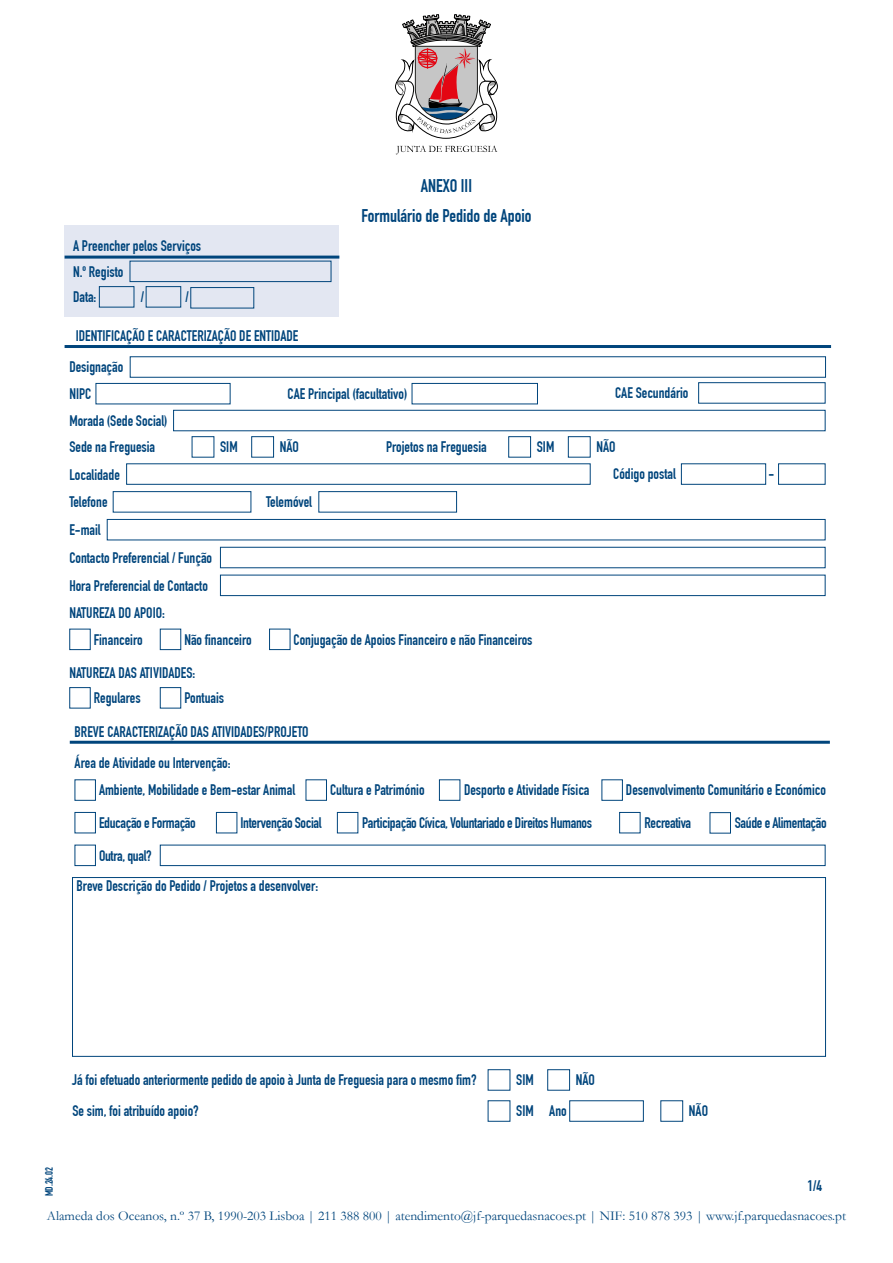
<style>
.page{position:relative;width:893px;height:1263px;background:#fff}
.page>*{position:absolute;margin:0;border:0;box-sizing:border-box;transform-origin:0 0}
.t1{font:700 18px/30px "DIN Condensed";color:#00457c;text-align:center}
.t2{font:700 15px/25.5px "DIN Condensed";color:#00457c}
.t3{font:700 15px "DIN Condensed";letter-spacing:-.02em;color:#00457c}
.t4{font:13.5px "Garamond";color:#00457c}
.t5{font:700 10.5px "DIN Condensed";color:#00457c}
</style>
<div class="page">
<svg style="left:395px;top:14px;width:103px;height:125px"></svg>
<svg style="left:396px;top:146px;width:101px;height:8px"></svg>
<div style="left:65px;top:225px;width:274px;height:92px;background:#e3e7f2"></div>
<hr style="left:65px;top:345px;width:766px;height:3px;background:#00457c">
<hr style="left:70px;top:741px;width:760px;height:3px;background:#00457c">
<div style="left:130px;top:261px;width:201px;height:21px;border:1px solid #00457c"></div>
<div style="left:99px;top:286px;width:35px;height:21px;border:1px solid #00457c"></div>
<div style="left:146px;top:286px;width:35px;height:21px;border:1px solid #00457c"></div>
<div style="left:190px;top:287px;width:64px;height:21px;border:1px solid #00457c"></div>
<hr style="left:65px;top:256px;width:274px;height:3px;background:#00457c">
<div style="left:130px;top:356px;width:696px;height:22px;border:1px solid #00457c"></div>
<div style="left:96px;top:383px;width:134px;height:21px;border:1px solid #00457c"></div>
<div style="left:412px;top:383px;width:126px;height:21px;border:1px solid #00457c"></div>
<div style="left:173px;top:410px;width:652px;height:21px;border:1px solid #00457c"></div>
<div style="left:126px;top:463px;width:465px;height:22px;border:1px solid #00457c"></div>
<div style="left:681px;top:463px;width:85px;height:22px;border:1px solid #00457c"></div>
<div style="left:113px;top:491px;width:138px;height:21px;border:1px solid #00457c"></div>
<div style="left:318px;top:491px;width:139px;height:21px;border:1px solid #00457c"></div>
<div style="left:107px;top:519px;width:718px;height:21px;border:1px solid #00457c"></div>
<div style="left:220px;top:547px;width:605px;height:21px;border:1px solid #00457c"></div>
<div style="left:220px;top:575px;width:605px;height:21px;border:1px solid #00457c"></div>
<div style="left:698px;top:382px;width:127px;height:22px;border:1px solid #00457c"></div>
<div style="left:192px;top:436px;width:22px;height:21px;border:1px solid #00457c"></div>
<div style="left:251px;top:436px;width:23px;height:21px;border:1px solid #00457c"></div>
<div style="left:508px;top:436px;width:23px;height:21px;border:1px solid #00457c"></div>
<div style="left:568px;top:436px;width:23px;height:21px;border:1px solid #00457c"></div>
<div style="left:778px;top:463px;width:47px;height:22px;border:1px solid #00457c"></div>
<div style="left:69px;top:629px;width:22px;height:21px;border:1px solid #00457c"></div>
<div style="left:69px;top:687px;width:22px;height:21px;border:1px solid #00457c"></div>
<div style="left:269px;top:629px;width:21px;height:21px;border:1px solid #00457c"></div>
<div style="left:160px;top:687px;width:21px;height:21px;border:1px solid #00457c"></div>
<div style="left:160px;top:629px;width:21px;height:21px;border:1px solid #00457c"></div>
<div style="left:72px;top:877px;width:754px;height:180px;border:1px solid #00457c"></div>
<div style="left:75px;top:779px;width:21px;height:22px;border:1px solid #00457c"></div>
<div style="left:306px;top:779px;width:21px;height:22px;border:1px solid #00457c"></div>
<div style="left:601px;top:779px;width:22px;height:22px;border:1px solid #00457c"></div>
<div style="left:439px;top:779px;width:21px;height:22px;border:1px solid #00457c"></div>
<div style="left:75px;top:812px;width:21px;height:21px;border:1px solid #00457c"></div>
<div style="left:216px;top:812px;width:21px;height:21px;border:1px solid #00457c"></div>
<div style="left:337px;top:812px;width:21px;height:21px;border:1px solid #00457c"></div>
<div style="left:619px;top:812px;width:21px;height:21px;border:1px solid #00457c"></div>
<div style="left:710px;top:812px;width:21px;height:21px;border:1px solid #00457c"></div>
<div style="left:75px;top:845px;width:21px;height:21px;border:1px solid #00457c"></div>
<div style="left:160px;top:845px;width:665px;height:21px;border:1px solid #00457c"></div>
<div style="left:547px;top:1069px;width:23px;height:21px;border:1px solid #00457c"></div>
<div style="left:660px;top:1100px;width:23px;height:22px;border:1px solid #00457c"></div>
<div style="left:569px;top:1100px;width:75px;height:22px;border:1px solid #00457c"></div>
<p class="t2" style="left:73px;top:233px;width:130px">A Preencher pelos Serviços<br>N.º Registo<br>Data:</p>
<p class="t2" style="left:141px;top:284px;width:5px">/</p>
<p class="t2" style="left:185px;top:284px;width:5px">/</p>
<p class="t2" style="left:76px;top:323px;width:224px">IDENTIFICAÇÃO E CARACTERIZAÇÃO DE ENTIDADE</p>
<p class="t1" style="left:361px;top:171px;width:172px">ANEXO III<br>Formulário de Pedido de Apoio</p>
<p class="t2" style="left:69px;top:353px;width:55px;line-height:26.7px">Designação<br>NIPC</p>
<p class="t2" style="left:69px;top:408px;width:100px">Morada (Sede Social)</p>
<p class="t2" style="left:288px;top:381px;width:121px">CAE Principal (facultativo)</p>
<p class="t2" style="left:615px;top:380px;width:75px">CAE Secundário</p>
<p class="t2" style="left:69px;top:434px;width:87px">Sede na Freguesia</p>
<p class="t2" style="left:220px;top:434px;width:19px">SIM</p>
<p class="t2" style="left:280px;top:434px;width:21px">NÃO</p>
<p class="t2" style="left:386px;top:434px;width:102px">Projetos na Freguesia</p>
<p class="t2" style="left:537px;top:434px;width:19px">SIM</p>
<p class="t2" style="left:596px;top:434px;width:21px">NÃO</p>
<p class="t2" style="left:69px;top:462px;width:52px">Localidade</p>
<p class="t2" style="left:613px;top:461px;width:64px">Código postal</p>
<p class="t2" style="left:69px;top:489px;width:40px">Telefone</p>
<p class="t2" style="left:266px;top:489px;width:47px">Telemóvel</p>
<p class="t2" style="left:69px;top:516px;width:144px;line-height:27.9px">E-mail<br>Contacto Preferencial / Função<br>Hora Preferencial de Contacto</p>
<p class="t2" style="left:69px;top:599px;width:97px;line-height:26.7px;text-align:center">NATUREZA DO APOIO:<br>Financeiro</p>
<p class="t2" style="left:184px;top:627px;width:69px">Não financeiro</p>
<p class="t2" style="left:69px;top:660px;width:127px">NATUREZA DAS ATIVIDADES:</p>
<p class="t2" style="left:94px;top:685px;width:48px">Regulares</p>
<p class="t2" style="left:184px;top:685px;width:41px">Pontuais</p>
<p class="t2" style="left:294px;top:627px;width:240px">Conjugação de Apoios Financeiro e não Financeiros</p>
<p class="t2" style="left:75px;top:719px;width:236px">BREVE CARACTERIZAÇÃO DAS ATIVIDADES/PROJETO</p>
<p class="t2" style="left:769px;top:461px;width:7px">-</p>
<p class="t2" style="left:99px;top:749px;width:198px;line-height:27.3px;text-indent:-24px">Área de Atividade ou Intervenção:<br>Ambiente, Mobilidade e Bem-estar Animal</p>
<p class="t2" style="left:330px;top:777px;width:96px">Cultura e Património</p>
<p class="t2" style="left:464px;top:777px;width:127px">Desporto e Atividade Física</p>
<p class="t2" style="left:626px;top:777px;width:201px">Desenvolvimento Comunitário e Económico</p>
<p class="t3" style="left:99px;top:814px;width:98px">Educação e Formação</p>
<p class="t3" style="left:240px;top:814px;width:83px">Intervenção Social</p>
<p class="t3" style="left:362px;top:814px;width:231px">Participação Cívica, Voluntariado e Direitos Humanos</p>
<p class="t3" style="left:644px;top:814px;width:48px">Recreativa</p>
<p class="t3" style="left:735px;top:814px;width:93px">Saúde e Alimentação</p>
<p class="t2" style="left:77px;top:840px;width:243px;line-height:30.8px;text-indent:22px">Outra, qual?<br>Breve Descrição do Pedido / Projetos a desenvolver:</p>
<p class="t2" style="left:72px;top:1067px;width:406px">Já foi efetuado anteriormente pedido de apoio à Junta de Freguesia para o mesmo fim?</p>
<p class="t2" style="left:516px;top:1067px;width:19px">SIM</p>
<p class="t2" style="left:576px;top:1067px;width:21px">NÃO</p>
<p class="t2" style="left:72px;top:1098px;width:128px">Se sim, foi atribuído apoio?</p>
<p class="t2" style="left:516px;top:1098px;width:52px">SIM Ano</p>
<p class="t2" style="left:689px;top:1098px;width:21px">NÃO</p>
<p class="t5" style="left:43px;top:1196px;width:31px;rotate:-90deg">MD.24.02</p>
<p class="t2" style="left:808px;top:1173px;width:16px">1/4</p>
<p class="t4" style="left:47px;top:1207px;width:801px">Alameda dos Oceanos, n.º 37 B, 1990-203 Lisboa | 211 388 800 | atendimento@jf-parquedasnacoes.pt | NIF: 510 878 393 | www.jf.parquedasnacoes.pt</p>
</div>
